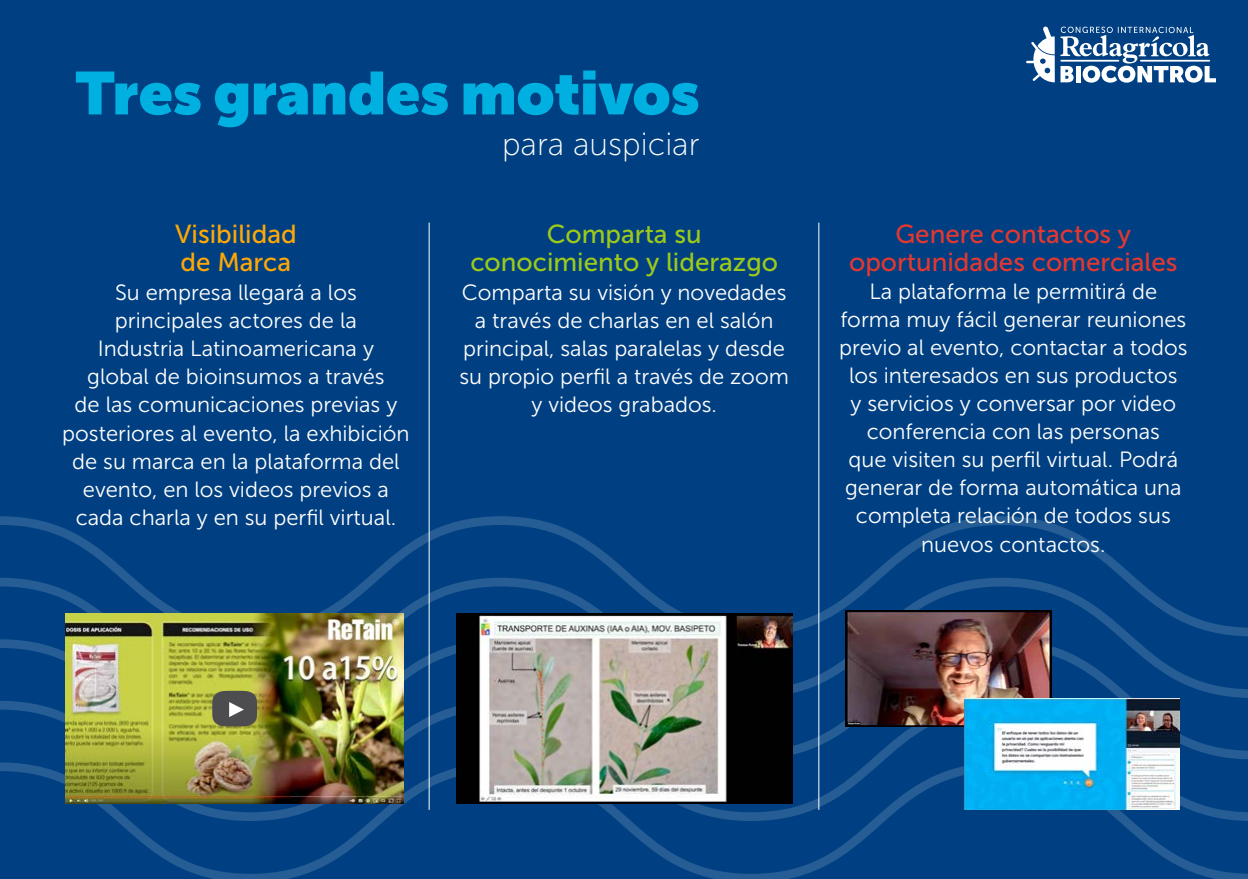
<style>
.page{position:relative;width:1248px;height:879px;background:#fff}
.page>*{position:absolute;margin:0;border:0;box-sizing:border-box;transform-origin:0 0}
.t1{font:900 60px "Museo Sans Display";color:#00b0e0}
.t2{font:32px "Museo Sans 100";color:#fff}
.t3{font:26px/28.6px "Museo Sans 500";color:#e33730;text-align:center}
.t4{font:26px/28.6px "Museo Sans 500";color:#9cc91a;text-align:center}
.t5{font:26px/28.6px "Museo Sans 500";color:#ffa805}
.t6{font:22px/28.2px "Museo Sans 300";color:#fff;text-align:center}
</style>
<div class="page">
<div style="left:0;top:0;width:1247px;height:879px;background:#004082"></div>
<svg style="left:0;top:639px;width:1247px;height:62px"></svg>
<svg style="left:0;top:516px;width:1247px;height:120px"></svg>
<svg style="left:0;top:701px;width:1247px;height:61px"></svg>
<svg style="left:0;top:762px;width:1247px;height:117px"></svg>
<img style="left:845px;top:610px;width:206px;height:116px">
<hr style="left:428px;top:223px;width:1px;height:587px;background:#fff">
<hr style="left:818px;top:223px;width:1px;height:587px;background:#fff">
<img style="left:964px;top:698px;width:215px;height:111px">
<img style="left:66px;top:614px;width:337px;height:189px">
<svg style="left:212px;top:691px;width:45px;height:35px"></svg>
<img style="left:456px;top:614px;width:336px;height:189px">
<svg style="left:1026px;top:26px;width:28px;height:56px"></svg>
<svg style="left:1060px;top:27px;width:155px;height:56px"></svg>
<h1 class="t1" style="left:75px;top:59px;width:626px">Tres grandes motivos</h1>
<h2 class="t2" style="left:502px;top:127px;width:199px">para auspiciar</h2>
<p class="t5" style="left:175px;top:219px;width:123px">Visibilidad de Marca</p>
<p class="t6" style="left:62px;top:278px;width:349px">Su empresa llegará a los principales actores de la<br>Industria Latinoamericana y<br>global de bioinsumos a través<br>de las comunicaciones previas y posteriores al evento, la exhibición de su marca en la plataforma del evento, en los videos previos a cada charla y en su perfil virtual.</p>
<p class="t4" style="left:470px;top:219px;width:309px">Comparta su conocimiento y liderazgo</p>
<p class="t6" style="left:459px;top:278px;width:331px">Comparta su visión y novedades a través de charlas en el salón principal, salas paralelas y desde su propio perfil a través de zoom y videos grabados.</p>
<p class="t3" style="left:849px;top:219px;width:330px">Genere contactos y oportunidades comerciales</p>
<p class="t6" style="left:839px;top:278px;width:350px">La plataforma le permitirá de forma muy fácil generar reuniones previo al evento, contactar a todos los interesados en sus productos<br>y servicios y conversar por video conferencia con las personas<br>que visiten su perfil virtual. Podrá generar de forma automática una completa relación de todos sus nuevos contactos.</p>
</div>
